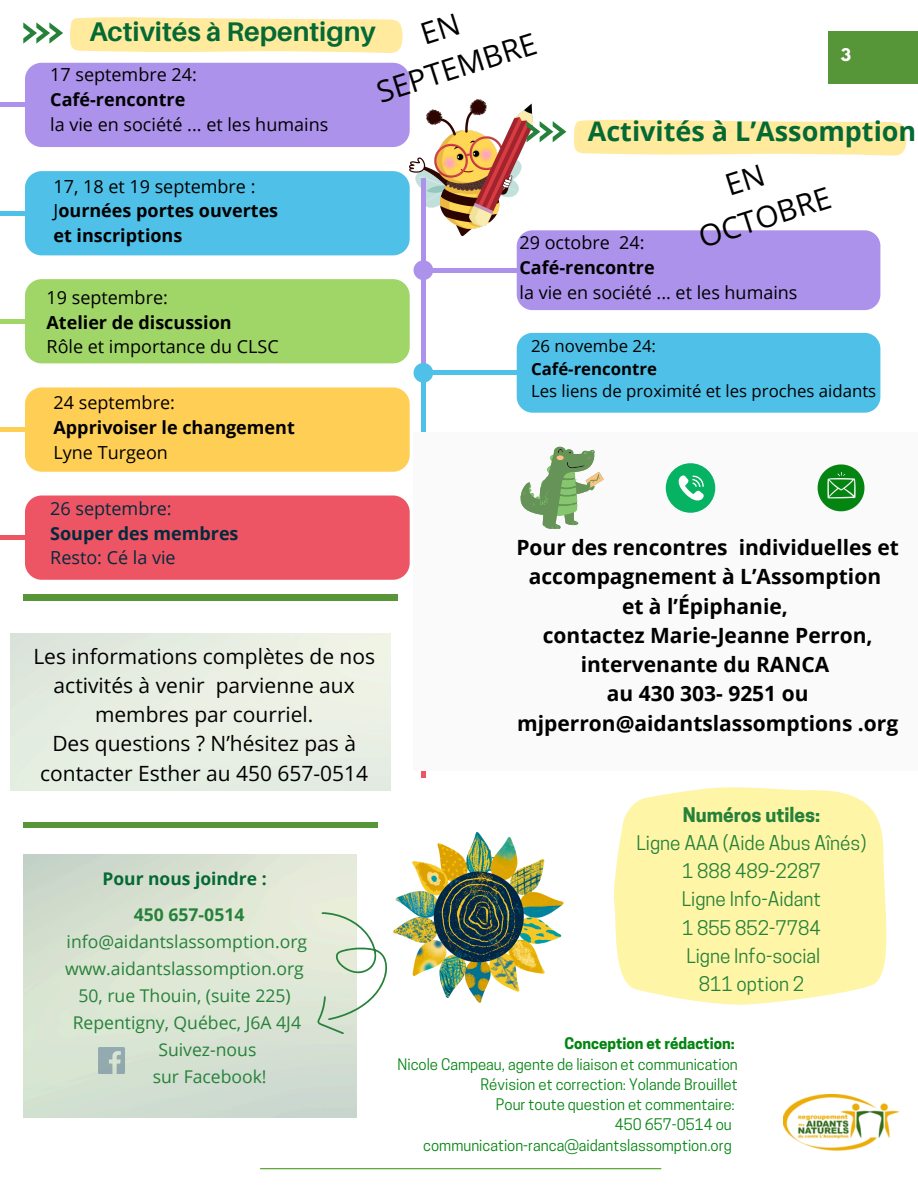
<style>
.page{position:relative;width:918px;height:1188px;background:#fff}
.page>*{position:absolute;margin:0;border:0;box-sizing:border-box;transform-origin:0 0}
.t1{font:30px/41.7px "Open Sans";color:#000;text-align:center}
.t2{font:700 27px "Open Sans";color:#056934}
.t3{font:700 27px "Aileron";color:#056934}
.t4{font:700 21px/29.2px "Open Sans";color:#000;text-align:center}
.t5{font:21px/29.2px "Open Sans";color:#000;text-align:center}
.t6{font:19.05px/28.2px "Cooper Hewitt";color:#26813a;text-align:center}
.t7{font:18px/24.8px "Open Sans";color:#000}
.t8{font:700 18px/24.8px "Open Sans";color:#000}
.t9{font:18px/24.8px "Open Sans";color:#022a3d}
.t10{font:17.55px "Open Sans";color:#26813a}
.t11{font:700 17.55px "Open Sans";color:#26813a}
.t12{font:700 17.4px "Open Sans";color:#056934}
.t13{font:16.8px/22.5px "Open Sans";color:#000}
.t14{font:700 15.45px "League Spartan";color:#fff}
.t15{font:15px "Cooper Hewitt";color:#048411}
.t16{font:700 15px "Cooper Hewitt";color:#048411}
.s1{font-weight:700}
.s2{font-weight:400}
</style>
<div class="page">
<svg style="left:613px;top:787px;width:274px;height:218px;background:#fef5ae"></svg>
<img style="left:783px;top:1095px;width:116px;height:56px">
<svg style="left:574px;top:119px;width:333px;height:37px;background:#ffeca8"></svg>
<svg style="left:70px;top:17px;width:333px;height:36px;background:#ffeba6"></svg>
<svg style="left:23px;top:22px;width:40px;height:22px"></svg>
<div style="left:23px;top:594px;width:374px;height:7px;background:#569639"></div>
<hr style="left:261px;top:1168px;width:400px;height:1px;background:#38990f">
<div style="left:828px;top:32px;width:90px;height:52px;background:#569639"></div>
<hr style="left:0;top:103px;width:37px;height:4px;background:#ac92eb">
<hr style="left:0;top:211px;width:37px;height:4px;background:#4fc1e8">
<div style="left:0;top:319px;width:37px;height:5px;background:#a0d568"></div>
<div style="left:0;top:427px;width:37px;height:5px;background:#ffce54"></div>
<div style="left:25px;top:63px;width:385px;height:84px;background:#ac92eb"></div>
<div style="left:0;top:535px;width:37px;height:5px;background:#ed5564"></div>
<img style="left:409px;top:99px;width:124px;height:136px">
<svg style="left:311px;top:903px;width:83px;height:135px"></svg>
<img style="left:394px;top:832px;width:169px;height:170px">
<svg style="left:25px;top:171px;width:408px;height:301px"></svg>
<div style="left:25px;top:495px;width:385px;height:85px;background:#ed5564"></div>
<hr style="left:430px;top:268px;width:98px;height:4px;background:#ac92eb">
<div style="left:430px;top:370px;width:98px;height:5px;background:#4fc1e8"></div>
<div style="left:517px;top:230px;width:363px;height:80px;background:#ac92eb"></div>
<div style="left:517px;top:333px;width:363px;height:80px;background:#4fc1e8"></div>
<div style="left:421px;top:178px;width:5px;height:97px;background:#ac92eb"></div>
<svg style="left:421px;top:771px;width:5px;height:6px"></svg>
<div style="left:23px;top:822px;width:355px;height:6px;background:#569639"></div>
<svg style="left:527px;top:121px;width:39px;height:21px"></svg>
<img style="left:414px;top:433px;width:19px;height:39px">
<svg style="left:520px;top:446px;width:345px;height:83px"></svg>
<p class="t1" style="left:358px;top:33px;width:168px;rotate:-18deg">EN<br>SEPTEMBRE</p>
<p class="t3" style="left:89px;top:15px;width:288px">Activités à Repentigny</p>
<h6 class="t7" style="left:50px;top:62px;width:280px">17 septembre 24:<br><span class="s1">Café-rencontre<br></span>la vie en société ... et les humains</h6>
<h6 class="t14" style="left:841px;top:47px;width:12px">3</h6>
<h6 class="t2" style="left:588px;top:112px;width:330px">Activités à L’Assomption</h6>
<p class="t8" style="left:54px;top:173px;width:226px"><span class="s2">17, 18 et 19 septembre :<br>J</span>ournées portes ouvertes et inscriptions</p>
<h2 class="t7" style="left:47px;top:285px;width:234px">19 septembre:<br><span class="s1">Atelier de discussion<br></span>Rôle et importance du CLSC</h2>
<p class="t7" style="left:54px;top:390px;width:243px">24 septembre:<br><span class="s1">Apprivoiser le changement<br></span>Lyne Turgeon</p>
<p class="t9" style="left:50px;top:496px;width:190px">26 septembre:<br><span class="s1">Souper des membres<br></span>Resto: Cé la vie</p>
<p class="t5" style="left:33px;top:641px;width:343px">Les informations complètes de nos activités à venir parvienne aux membres par courriel.<br>Des questions ? N’hésitez pas à contacter Esther au 450 657-0514</p>
<p class="t12" style="left:102px;top:866px;width:166px">Pour nous joindre :</p>
<p class="t11" style="left:134px;top:902px;width:112px">450 657-0514</p>
<p class="t10" style="left:67px;top:929px;width:242px">info@aidantslassomption.org</p>
<p class="t10" style="left:65px;top:956px;width:240px">www.aidantslassomption.org</p>
<p class="t10" style="left:78px;top:983px;width:214px">50, rue Thouin, (suite 225)</p>
<p class="t10" style="left:73px;top:1010px;width:230px">Repentigny, Québec, J6A 4J4</p>
<p class="t10" style="left:158px;top:1037px;width:100px">Suivez-nous</p>
<p class="t10" style="left:153px;top:1064px;width:115px">sur Facebook!</p>
<h4 class="t1" style="left:680px;top:178px;width:138px;rotate:-18deg">EN<br>OCTOBRE</h4>
<h3 class="t7" style="left:520px;top:230px;width:280px">29 octobre 24:<br><span class="s1">Café-rencontre<br></span>la vie en société ... et les humains</h3>
<p class="t13" style="left:531px;top:334px;width:347px">26 novembe 24:<br><span class="s1">Café-rencontre<br></span>Les liens de proximité et les proches aidants</p>
<p class="t4" style="left:516px;top:532px;width:384px">Pour des rencontres individuelles et accompagnement à L’Assomption<br>et à l’Épiphanie,<br>contactez Marie-Jeanne Perron, intervenante du RANCA<br>au 430 303- 9251 ou mjperron@aidantslassomptions .org</p>
<p class="t6" style="left:637px;top:803px;width:231px"><span class="s1">Numéros utiles:<br></span>Ligne AAA (Aide Abus Aînés)<br>1 888 489-2287<br>Ligne Info-Aidant<br>1 855 852-7784<br>Ligne Info-social<br>811 option 2</p>
<h6 class="t16" style="left:564px;top:1038px;width:172px">Conception et rédaction:</h6>
<p class="t15" style="left:398px;top:1058px;width:342px">Nicole Campeau, agente de liaison et communication</p>
<p class="t15" style="left:481px;top:1079px;width:259px">Révision et correction: Yolande Brouillet</p>
<h6 class="t15" style="left:496px;top:1099px;width:240px">Pour toute question et commentaire:</h6>
<h6 class="t15" style="left:615px;top:1119px;width:118px">450 657-0514 ou</h6>
<h6 class="t15" style="left:423px;top:1139px;width:310px">communication-ranca@aidantslassomption.org</h6>
</div>
